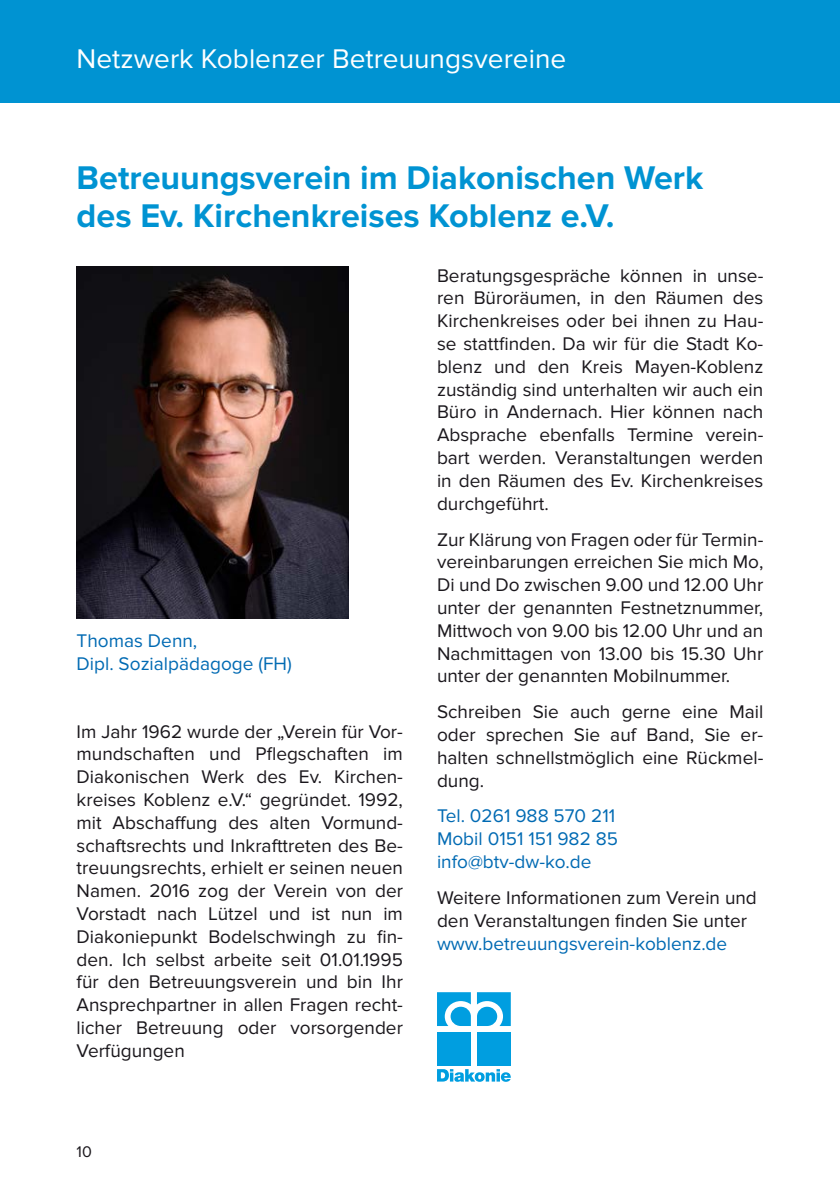
<style>
.page{position:relative;width:840px;height:1191px;background:#fff}
.page>*{position:absolute;margin:0;border:0;box-sizing:border-box;transform-origin:0 0}
.t1{font:700 34px/38px "Proxima Nova";color:#0093d2}
.t2{font:28px "Proxima Nova";color:#fff}
.t3{font:19px/22.8px "Proxima Nova";color:#1a171c;text-align:justify}
.t4{font:19px/22.8px "Proxima Nova";color:#006ab3}
.t5{font:16px "Proxima Nova";color:#1a171c}
</style>
<div class="page">
<div style="left:0;top:0;width:839px;height:102px;background:#0093d2"></div>
<img style="left:77px;top:266px;width:272px;height:352px">
<svg style="left:437px;top:1069px;width:73px;height:12px"></svg>
<svg style="left:437px;top:992px;width:33px;height:34px"></svg>
<svg style="left:477px;top:992px;width:33px;height:34px"></svg>
<div style="left:437px;top:1032px;width:33px;height:34px;background:#009ee0"></div>
<div style="left:476px;top:1032px;width:34px;height:34px;background:#009ee0"></div>
<h2 class="t2" style="left:77px;top:42px;width:491px">Netzwerk Koblenzer Betreuungsvereine</h2>
<h1 class="t1" style="left:77px;top:159px;width:628px">Betreuungsverein im Diakonischen Werk des Ev. Kirchenkreises Koblenz e.V.</h1>
<p class="t4" style="left:77px;top:630px;width:217px">Thomas Denn,<br>Dipl. Sozialpädagoge (FH)</p>
<p class="t3" style="left:77px;top:720px;width:328px">Im Jahr 1962 wurde der „Verein für Vor&shy;mundschaften und Pflegschaften im Diakonischen Werk des Ev. Kirchen&shy;kreises Koblenz e.V.“ gegründet. 1992, mit Abschaffung des alten Vormund&shy;schaftsrechts und Inkrafttreten des Be&shy;treuungsrechts, erhielt er seinen neuen Namen. 2016 zog der Verein von der Vorstadt nach Lützel und ist nun im Diakoniepunkt Bodelschwingh zu fin&shy;den. Ich selbst arbeite seit 01.01.1995 für den Betreuungsverein und bin Ihr Ansprechpartner in allen Fragen recht&shy;licher Betreuung oder vorsorgender Verfügungen</p>
<p class="t5" style="left:77px;top:1142px;width:17px">10</p>
<p class="t3" style="left:437px;top:264px;width:328px">Beratungsgespräche können in unse&shy;ren Büroräumen, in den Räumen des Kirchenkreises oder bei ihnen zu Hau&shy;se stattfinden. Da wir für die Stadt Ko&shy;blenz und den Kreis Mayen-Koblenz zuständig sind unterhalten wir auch ein Büro in Andernach. Hier können nach Absprache ebenfalls Termine verein&shy;bart werden. Veranstaltungen werden in den Räumen des Ev. Kirchenkreises durchgeführt.</p>
<p class="t3" style="left:437px;top:528px;width:328px">Zur Klärung von Fragen oder für Termin&shy;vereinbarungen erreichen Sie mich Mo, Di und Do zwischen 9.00 und 12.00 Uhr unter der genannten Festnetznummer, Mittwoch von 9.00 bis 12.00 Uhr und an Nachmittagen von 13.00 bis 15.30 Uhr unter der genannten Mobilnummer.</p>
<p class="t3" style="left:437px;top:701px;width:328px">Schreiben Sie auch gerne eine Mail oder sprechen Sie auf Band, Sie er&shy;halten schnellstmöglich eine Rückmel&shy;dung.</p>
<p class="t4" style="left:437px;top:805px;width:182px">Tel. 0261 988 570 211<br>Mobil 0151 151 982 85 info@btv-dw-ko.de</p>
<p class="t3" style="left:437px;top:886px;width:321px">Weitere Informationen zum Verein und den Veranstaltungen finden Sie unter</p>
<p class="t4" style="left:437px;top:932px;width:291px">www.betreuungsverein-koblenz.de</p>
</div>
